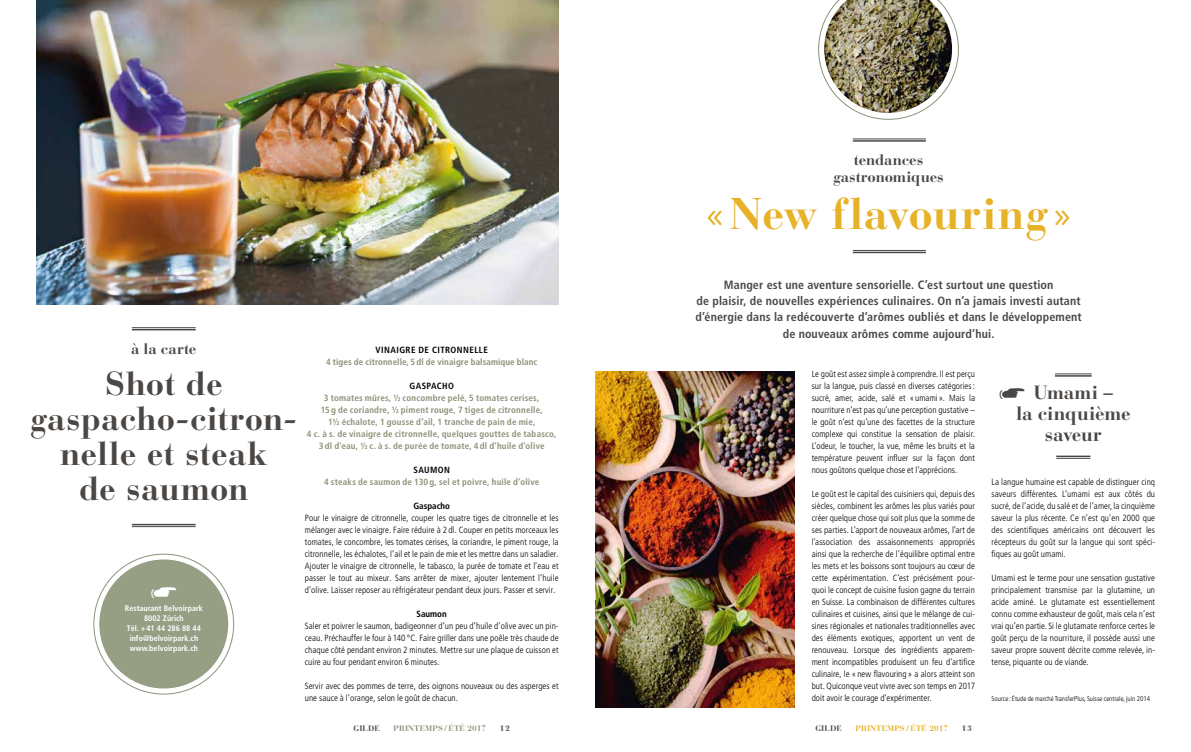
<style>
.page{position:relative;width:1191px;height:752px;background:#fff}
.page>*{position:absolute;margin:0;border:0;box-sizing:border-box;transform-origin:0 0}
.t1{font:700 44px "Bauer Bodoni LT";color:#e7b128}
.t2{font:700 33px/35px "Bauer Bodoni LT";letter-spacing:.005em;color:#4b4744;text-align:center}
.t3{font:700 19px/21px "Bauer Bodoni LT";letter-spacing:-.01em;color:#4b4744;text-align:center}
.t4{font:18px "Arrowstfb";color:#4b4744}
.t5{font:18px "Arrowstfb";color:#fff}
.t6{font:700 15px/17px "Bauer Bodoni LT";letter-spacing:-.005em;color:#4b4744;text-align:center}
.t7{font:700 condensed 12px/16px "Frutiger";letter-spacing:.01em;color:#4b4744;text-align:center}
.t8{font:300 condensed 9px/12px "Frutiger";letter-spacing:.01em;color:#000;text-align:justify}
.t9{font:700 condensed 9px/12px "Frutiger";letter-spacing:.02em;color:#8b9377;text-align:center}
.t10{font:700 condensed 9px "Frutiger";letter-spacing:.05em;color:#000}
.t11{font:700 condensed 8px/10px "Frutiger";letter-spacing:.005em;color:#fff;text-align:center}
.t12{font:700 8px "Bauer Bodoni LT";letter-spacing:.02em;color:#8b9377}
.t13{font:700 8px "Bauer Bodoni LT";letter-spacing:.02em;color:#e7b128}
.t14{font:700 8px "Bauer Bodoni LT";letter-spacing:.02em;color:#4b4744}
.t15{font:900 8px "Bauer Bodoni";color:#6a6864}
.t16{font:300 condensed 6.9px "Frutiger";color:#000}
</style>
<div class="page">
<hr style="left:853px;top:140px;width:73px;height:2px;background:#4b4744">
<hr style="left:853px;top:139px;width:73px;height:1px;background:#4b4744">
<hr style="left:853px;top:251px;width:73px;height:2px;background:#4b4744">
<hr style="left:853px;top:250px;width:73px;height:1px;background:#4b4744">
<hr style="left:1055px;top:373px;width:36px;height:1px;background:#4b4744">
<hr style="left:1055px;top:375px;width:36px;height:1px;background:#4b4744">
<hr style="left:1056px;top:455px;width:34px;height:2px;background:#4b4744">
<hr style="left:1056px;top:458px;width:34px;height:1px;background:#4b4744">
<img style="left:596px;top:371px;width:199px;height:335px">
<svg style="left:818px;top:19px;width:140px;height:101px"></svg>
<img style="left:824px;top:0;width:128px;height:113px">
<hr style="left:132px;top:523px;width:64px;height:2px;background:#4b4744">
<hr style="left:132px;top:526px;width:64px;height:1px;background:#4b4744">
<hr style="left:132px;top:327px;width:64px;height:1px;background:#4b4744">
<hr style="left:132px;top:329px;width:64px;height:1px;background:#4b4744">
<div style="left:99px;top:559px;width:129px;height:129px;background:#969e84;border-radius:50%"></div>
<img style="left:37px;top:0;width:521px;height:304px">
<h3 class="t6" style="left:833px;top:151px;width:112px">tendances gastronomiques</h3>
<h1 class="t1" style="left:703px;top:187px;width:371px">«New flavouring»</h1>
<h3 class="t6" style="left:131px;top:340px;width:67px">à la carte</h3>
<h2 class="t2" style="left:105px;top:366px;width:119px">Shot de</h2>
<h2 class="t2" style="left:30px;top:401px;width:269px">gaspacho-citron&shy;nelle et steak<br>de saumon</h2>
<h3 class="t5" style="left:151px;top:582px;width:26px">H</h3>
<p class="t11" style="left:125px;top:602px;width:79px">Restaurant Belvoirpark<br>8002 Zürich<br>Tél. +41 44 286 88 44 info@belvoirpark.ch www.belvoirpark.ch</p>
<p class="t10" style="left:375px;top:344px;width:114px">Vinaigre de citronnelle</p>
<p class="t9" style="left:326px;top:355px;width:213px">4 tiges de citronnelle, 5 dl de vinaigre balsamique blanc</p>
<p class="t10" style="left:409px;top:380px;width:46px">Gaspacho</p>
<p class="t9" style="left:307px;top:391px;width:251px">3 tomates mûres, ½ concombre pelé, 5 tomates cerises,<br>15 g de coriandre, ½ piment rouge, 7 tiges de citronnelle,<br>1½ échalote, 1 gousse d’ail, 1 tranche de pain de mie,<br>4 c. à s. de vinaigre de citronnelle, quelques gouttes de tabasco, 3 dl d’eau, ½ c. à s. de purée de tomate, 4 dl d’huile d’olive</p>
<p class="t10" style="left:413px;top:464px;width:38px">Saumon</p>
<p class="t9" style="left:324px;top:475px;width:217px">4 steaks de saumon de 130 g, sel et poivre, huile d’olive</p>
<p class="t10" style="left:413px;top:500px;width:38px">Gaspacho</p>
<p class="t8" style="left:305px;top:511px;width:255px">Pour le vinaigre de citronnelle, couper les quatre tiges de citronnelle et les mélanger avec le vinaigre. Faire réduire à 2 dl. Couper en petits morceaux les tomates, le concombre, les tomates cerises, la coriandre, le piment rouge, la citronnelle, les échalotes, l’ail et le pain de mie et les mettre dans un saladier.<br>Ajouter le vinaigre de citronnelle, le tabasco, la purée de tomate et l’eau et passer le tout au mixeur. Sans arrêter de mixer, ajouter lentement l’huile d’olive. Laisser reposer au réfrigérateur pendant deux jours. Passer et servir.</p>
<p class="t10" style="left:416px;top:608px;width:32px">Saumon</p>
<p class="t8" style="left:305px;top:619px;width:255px">Saler et poivrer le saumon, badigeonner d’un peu d’huile d’olive avec un pin&shy;ceau. Préchauffer le four à 140 °C. Faire griller dans une poêle très chaude de chaque côté pendant environ 2 minutes. Mettre sur une plaque de cuisson et cuire au four pendant environ 6 minutes.</p>
<p class="t8" style="left:305px;top:679px;width:255px">Servir avec des pommes de terre, des oignons nouveaux ou des asperges et une sauce à l’orange, selon le goût de chacun.</p>
<p class="t7" style="left:695px;top:277px;width:388px">Manger est une aventure sensorielle. C’est surtout une question<br>de plaisir, de nouvelles expériences culinaires. On n’a jamais investi autant d’énergie dans la redécouverte d’arômes oubliés et dans le développement de nouveaux arômes comme aujourd’hui.</p>
<p class="t8" style="left:811px;top:367px;width:165px">Le goût est assez simple à comprendre. Il est perçu sur la langue, puis classé en diverses catégories: sucré, amer, acide, salé et « umami ». Mais la nourriture n’est pas qu’une perception gustative – le goût n’est qu’une des facettes de la structure complexe qui constitue la sensation de plaisir.<br>L’odeur, le toucher, la vue, même les bruits et la température peuvent influer sur la façon dont nous goûtons quelque chose et l’apprécions.</p>
<p class="t8" style="left:811px;top:487px;width:165px">Le goût est le capital des cuisiniers qui, depuis des siècles, combinent les arômes les plus variés pour créer quelque chose qui soit plus que la somme de ses parties. L’apport de nouveaux arômes, l’art de l’association des assaisonnements appropriés ainsi que la recherche de l’équilibre optimal entre les mets et les boissons sont toujours au cœur de cette expérimentation. C’est précisément pour&shy;quoi le concept de cuisine fusion gagne du terrain en Suisse. La combinaison de différentes cultures culinaires et cuisines, ainsi que le mélange de cui&shy;sines régionales et nationales traditionnelles avec des éléments exotiques, apportent un vent de renouveau. Lorsque des ingrédients apparem&shy;ment incompatibles produisent un feu d’artifice culinaire, le « new flavouring » a alors atteint son but. Quiconque veut vivre avec son temps en 2017 doit avoir le courage d’expérimenter.</p>
<h3 class="t3" style="left:1016px;top:382px;width:116px">Umami –<br>la cinquième saveur</h3>
<p class="t8" style="left:991px;top:475px;width:165px">La langue humaine est capable de distinguer cinq saveurs différentes. L’umami est aux côtés du sucré, de l’acide, du salé et de l’amer, la cinquième saveur la plus récente. Ce n’est qu’en 2000 que des scientifiques américains ont découvert les récepteurs du goût sur la langue qui sont spéci&shy;fiques au goût umami.</p>
<p class="t8" style="left:991px;top:571px;width:165px">Umami est le terme pour une sensation gustative principalement transmise par la glutamine, un acide aminé. Le glutamate est essentiellement connu comme exhausteur de goût, mais cela n’est vrai qu’en partie. Si le glutamate renforce certes le goût perçu de la nourriture, il possède aussi une saveur propre souvent décrite comme relevée, in&shy;tense, piquante ou de viande.</p>
<p class="t16" style="left:991px;top:694px;width:160px">Source : Étude de marché TransferPlus, Suisse centrale, juin 2014</p>
<h3 class="t4" style="left:1000px;top:383px;width:26px">H</h3>
<p class="t14" style="left:353px;top:723px;width:28px">gilde</p>
<p class="t12" style="left:393px;top:723px;width:12px">PRINTEM</p>
<p class="t12" style="left:432px;top:723px;width:55px">PS /ÉTÉ 2017</p>
<p class="t15" style="left:499px;top:723px;width:12px">12</p>
<p class="t14" style="left:815px;top:723px;width:28px">gilde</p>
<p class="t13" style="left:855px;top:723px;width:12px">PRINTEM</p>
<p class="t13" style="left:894px;top:723px;width:55px">PS /ÉTÉ 2017</p>
<p class="t15" style="left:961px;top:723px;width:12px">13</p>
</div>
